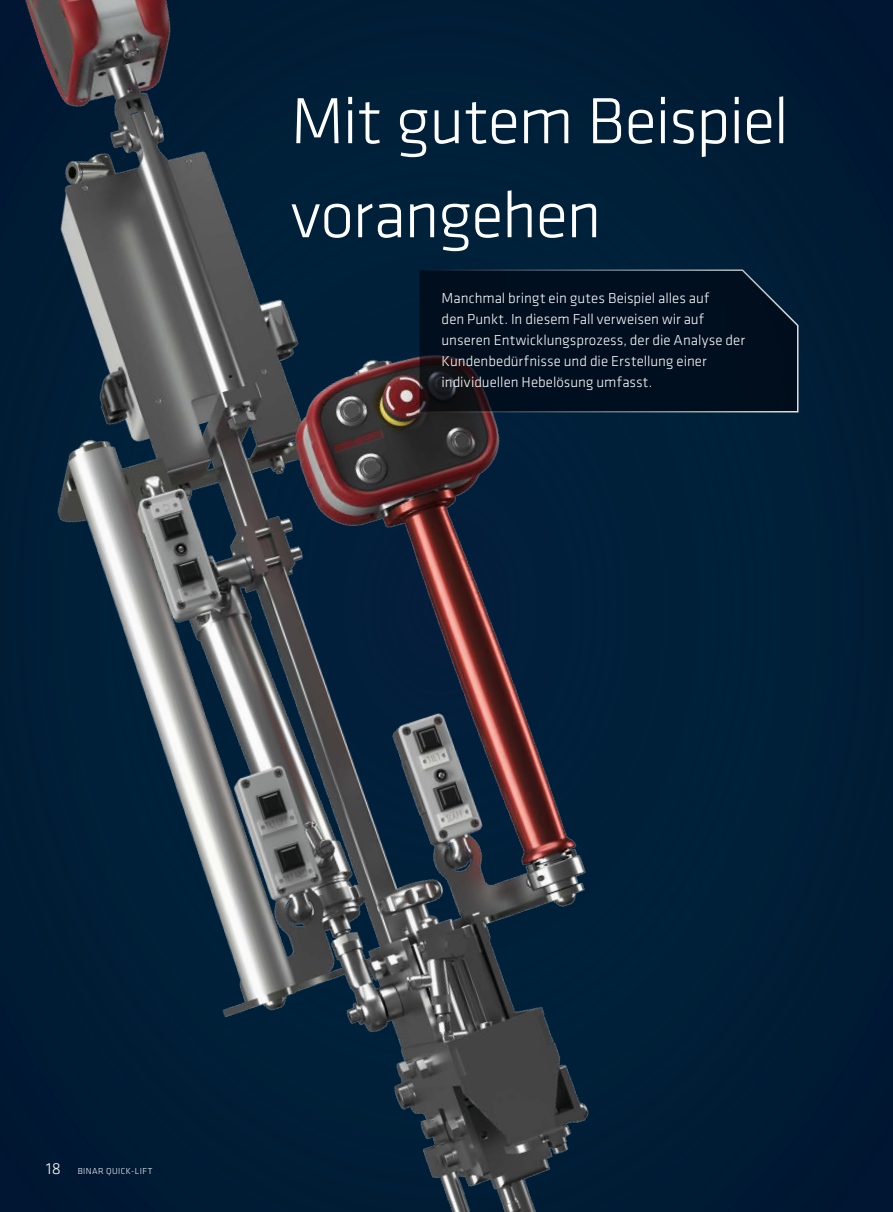
<style>
.page{position:relative;width:893px;height:1212px;background:#fff}
.page>*{position:absolute;margin:0;border:0;box-sizing:border-box;transform-origin:0 0}
.Head_line_White{font:300 67.5px "Klavika";letter-spacing:-.025em;color:#fff}
.Quick_Ingress_boxes{font:300 15px/21px "Klavika";color:#fff}
.t1{font:300 9px "Klavika";letter-spacing:.05em;color:#fff}
.s1{font-size:16.5px}
</style>
<div class="page">
<img style="left:0;top:0;width:893px;height:1212px">
<svg style="left:418px;top:269px;width:381px;height:144px;background:#041221"></svg>
<p class="Head_line_White" style="left:291px;top:84px;width:500px">Mit gutem Beispiel</p>
<p class="Head_line_White" style="left:291px;top:178px;width:312px">vorangehen</p>
<p class="Quick_Ingress_boxes" style="left:442px;top:288px;width:305px">Manchmal bringt ein gutes Beispiel alles auf<br>den Punkt. In diesem Fall verweisen wir auf unseren Entwicklungsprozess, der die Analyse der Kundenbedürfnisse und die Erstellung einer individuellen Hebelösung umfasst.</p>
<p class="t1" style="left:46px;top:1166px;width:108px"><span class="s1">18</span> BINAR QUICK-LIFT</p>
</div>
